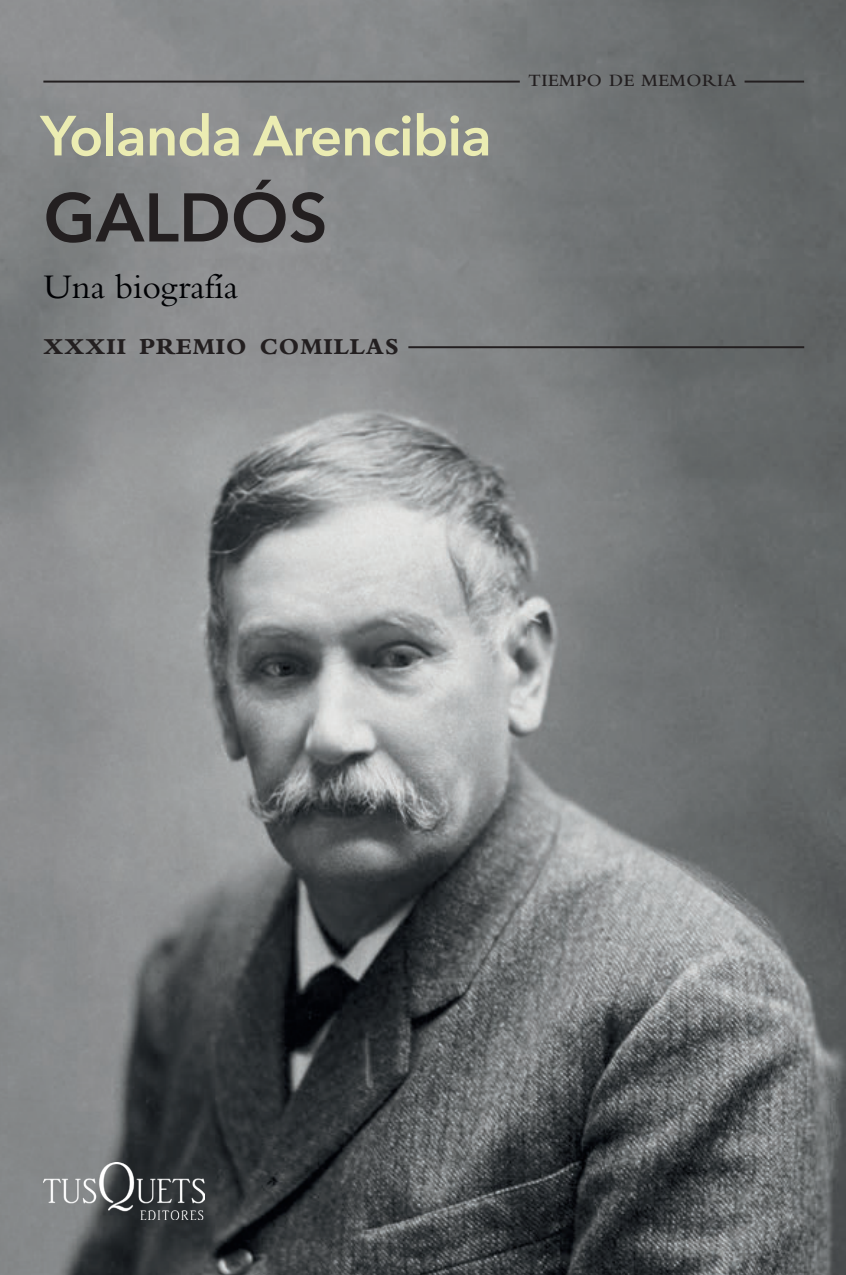
<style>
.page{position:relative;width:846px;height:1275px;background:#fff}
.page>*{position:absolute;margin:0;border:0;box-sizing:border-box;transform-origin:0 0}
.t1{font:600 68px "Avenir Next";color:#231f20}
.t2{font:600 56px "Avenir Next";letter-spacing:-.02em;color:#ebecb2}
.t3{font:36px "Bembo";color:#000104}
.t4{font:800 23.8px "Bembo Std";letter-spacing:.045em;color:#231f20}
.t5{font:600 18px "Bembo Std";letter-spacing:.03em;color:#231f20}
</style>
<div class="page">
<img style="left:0;top:0;width:845px;height:1274px">
<hr style="left:43px;top:81px;width:476px;height:2px;background:#231f20">
<hr style="left:408px;top:346px;width:395px;height:2px;background:#231f20">
<hr style="left:744px;top:81px;width:59px;height:2px;background:#231f20">
<img style="left:44px;top:1162px;width:160px;height:57px">
<h2 class="t2" style="left:41px;top:102px;width:452px">Yolanda Arencibia</h2>
<h1 class="t1" style="left:43px;top:176px;width:286px">GALDÓS</h1>
<h3 class="t3" style="left:43px;top:265px;width:196px">Una biografía</h3>
<p class="t4" style="left:44px;top:333px;width:356px">XXXII PREMIO COMILLAS</p>
<p class="t5" style="left:528px;top:70px;width:209px">TIEMPO DE MEMORIA</p>
</div>
